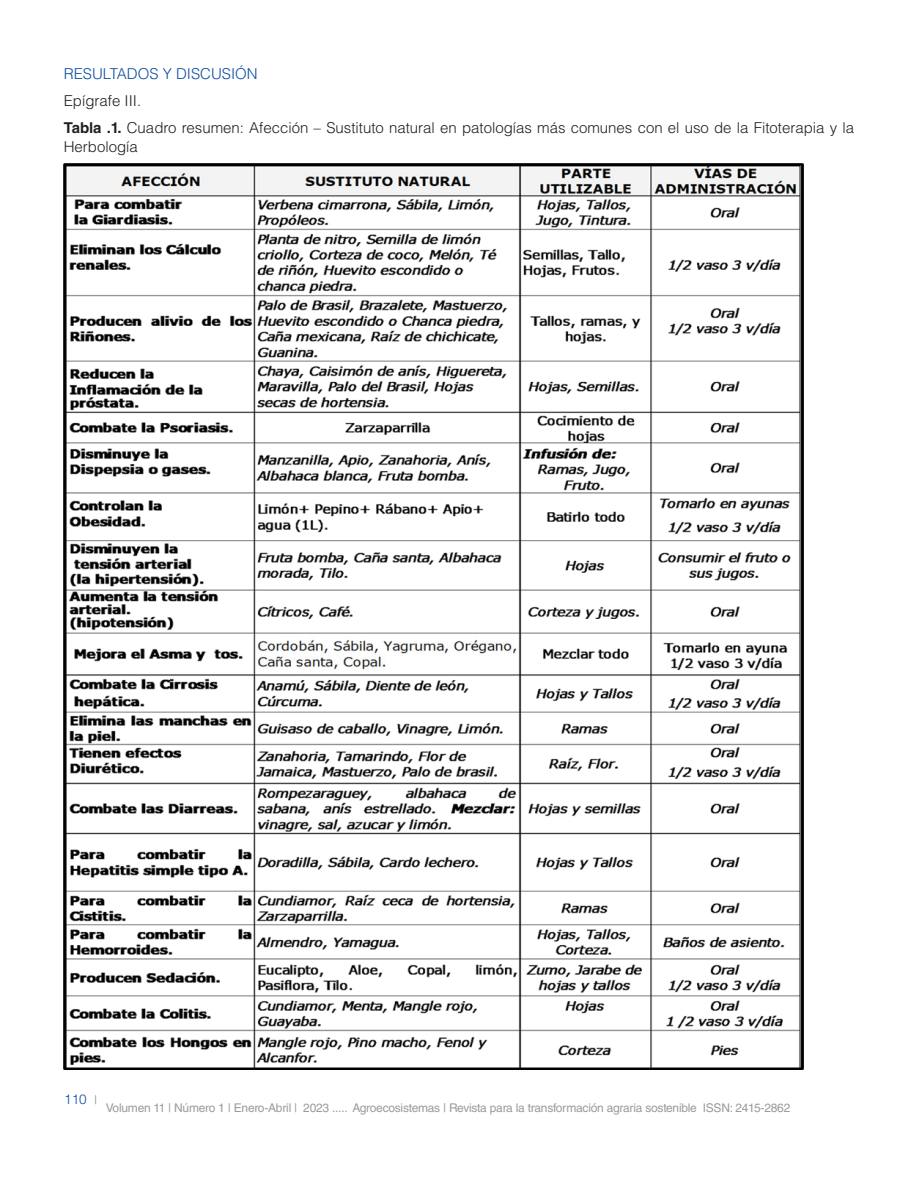
<style>
.page{position:relative;width:918px;height:1188px;background:#fff}
.page>*{position:absolute;margin:0;border:0;box-sizing:border-box;transform-origin:0 0}
.TEXTO{font:300 15px/18.8px "Helvetica LT Std";color:#231f20}
.TITULOS_AZUL{font:300 15px "Helvetica LT Std";color:#0d4da1}
.t1{font:300 13.5px "Helvetica LT Std";color:#0d4da1}
.t2{font:12px "Helvetica LT Std";letter-spacing:-.02em;color:#999b9e}
.s1{font-weight:700}
.s2{font-weight:400;font-size:12px;color:#999b9e}
</style>
<div class="page">
<img style="left:64px;top:164px;width:739px;height:906px">
<p class="TITULOS_AZUL" style="left:64px;top:64px;width:195px">RESULTADOS Y DISCUSIÓN</p>
<p class="TEXTO" style="left:64px;top:91px;width:79px">Epígrafe III.</p>
<p class="TEXTO" style="left:64px;top:118px;width:792px"><span class="s1">Tabla .1.</span> Cuadro resumen: Afección – Sustituto natural en patologías más comunes con el uso de la Fitoterapia y la<br>Herbología</p>
<p class="t1" style="left:64px;top:1091px;width:35px">110 <span class="s2">|</span></p>
<p class="t2" style="left:106px;top:1100px;width:686px">Volumen 11 | Número 1 | Enero-Abril | 2023 ..... Agroecosistemas | Revista para la transformación agraria sostenible ISSN: 2415-2862</p>
</div>
